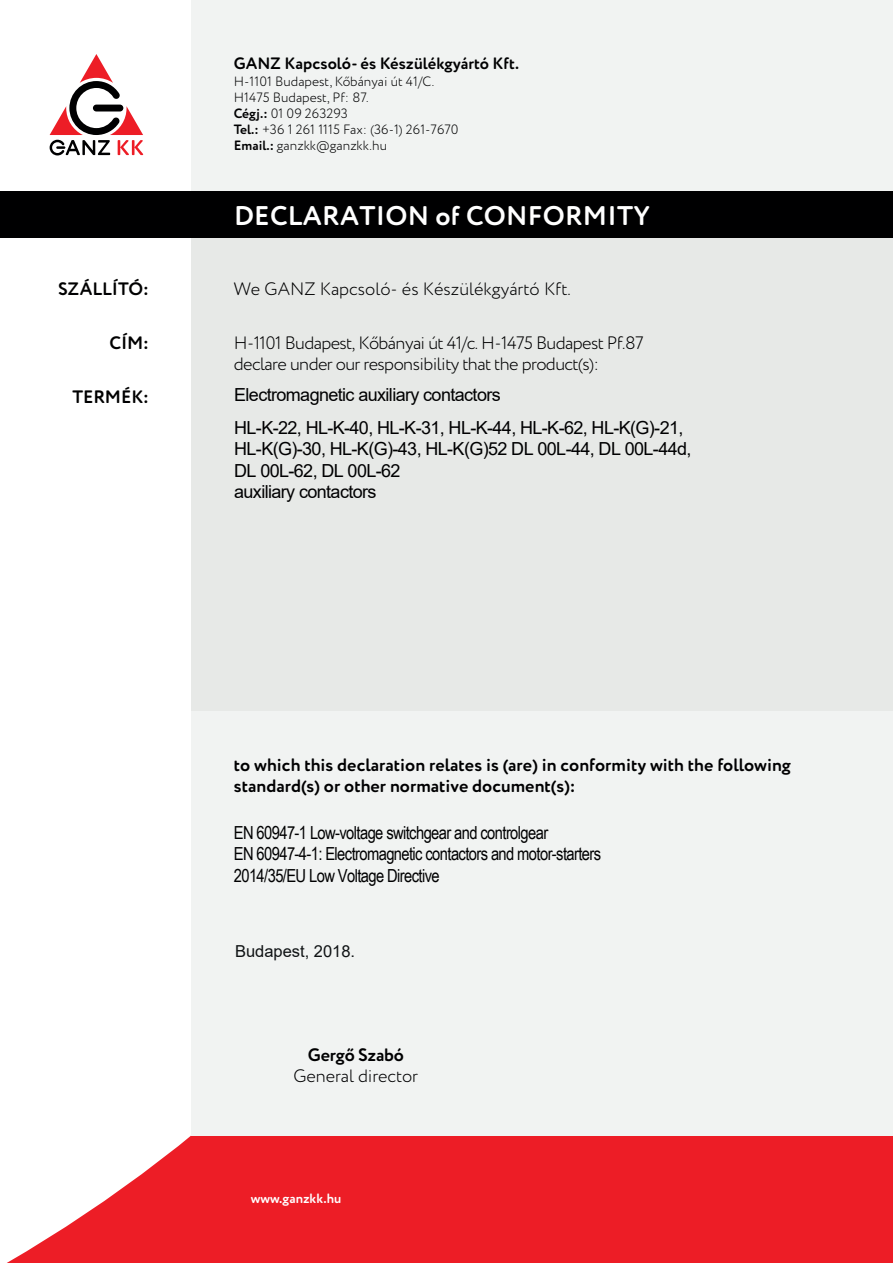
<style>
.page{position:relative;width:893px;height:1263px;background:#fff}
.page>*{position:absolute;margin:0;border:0;box-sizing:border-box;transform-origin:0 0}
.t1{font:27px "Circe Rounded Regular 4";letter-spacing:.01em;color:#fff}
.t2{font:18px/21.6px "Arial";letter-spacing:-.035em;color:#000001}
.t3{font:18px/21.6px "Circe Rounded Regular 4";color:#000001}
.t4{font:18px/21.6px "Arial Narrow";letter-spacing:-.035em;color:#000001}
.t5{font:18px/21.6px "Circe Rounded Regular 5";letter-spacing:-.035em;color:#000001}
.t6{font:18px "Circe Rounded Regular 5";color:#000001}
.t7{font:18px "Circe Rounded Regular 5";letter-spacing:-.005em;color:#000001}
.t8{font:16.5px "Circe Rounded Regular 4";color:#000001}
.t9{font:16.5px "Arial";color:#101315}
.t10{font:13.5px/16.2px "Circe Rounded Regular 5";color:#000001}
.t11{font:13.5px "Circe Rounded Regular 4";color:#fff}
.s1{font-family:"Circe Rounded Regular 4"}
</style>
<div class="page">
<svg style="left:50px;top:54px;width:93px;height:101px"></svg>
<div style="left:7px;top:1135px;width:886px;height:128px;background:#ed1d26"></div>
<div style="left:191px;top:238px;width:702px;height:473px;background:#e7e9e7"></div>
<div style="left:191px;top:711px;width:702px;height:424px;background:#f1f3f2"></div>
<div style="left:191px;top:0;width:702px;height:191px;background:#f1f3f2"></div>
<div style="left:0;top:191px;width:893px;height:47px;background:#000001"></div>
<p class="t8" style="left:234px;top:54px;width:287px">GANZ Kapcsoló- és Készülékgyártó Kft.</p>
<p class="t10" style="left:234px;top:73px;width:226px">H-1101 Budapest, Kőbányai út 41/C.<br>H1475 Budapest, Pf: 87.<br><span class="s1">Cégj.:</span> 01 09 263293<br><span class="s1">Tel.:</span> +36 1 261 1115 Fax: (36-1) 261-7670<br><span class="s1">Email.:</span> ganzkk@ganzkk.hu</p>
<h1 class="t1" style="left:234px;top:200px;width:418px">DECLARATION of CONFORMITY</h1>
<p class="t3" style="left:58px;top:278px;width:92px">SZÁLLÍTÓ:</p>
<p class="t6" style="left:234px;top:278px;width:338px">We GANZ Kapcsoló- és Készülékgyártó Kft.</p>
<p class="t3" style="left:110px;top:332px;width:41px">CÍM:</p>
<p class="t5" style="left:234px;top:332px;width:411px">H-1101 Budapest, Kőbányai út 41/c. H-1475 Budapest Pf.87 declare under our responsibility that the product(s):</p>
<p class="t3" style="left:72px;top:386px;width:78px">TERMÉK:</p>
<p class="t2" style="left:234px;top:378px;width:451px;line-height:32.4px">Electromagnetic auxiliary contactors<br>HL-K-22, HL-K-40, HL-K-31, HL-K-44, HL-K-62, HL-K(G)-21,</p>
<p class="t2" style="left:234px;top:438px;width:459px">HL-K(G)-30, HL-K(G)-43, HL-K(G)52 DL 00L-44, DL 00L-44d,<br>DL 00L-62, DL 00L-62<br>auxiliary contactors</p>
<p class="t3" style="left:234px;top:754px;width:559px">to which this declaration relates is (are) in conformity with the following standard(s) or other normative document(s):</p>
<p class="t4" style="left:234px;top:821px;width:369px">EN 60947-1 Low-voltage switchgear and controlgear<br>EN 60947-4-1: Electromagnetic contactors and motor-starters<br>2014/35/EU Low Voltage Directive</p>
<p class="t9" style="left:235px;top:940px;width:122px">Budapest, 2018.</p>
<p class="t3" style="left:308px;top:1044px;width:98px">Gergő Szabó</p>
<p class="t7" style="left:293px;top:1065px;width:126px">General director</p>
<p class="t11" style="left:251px;top:1190px;width:92px">www.ganzkk.hu</p>
</div>
